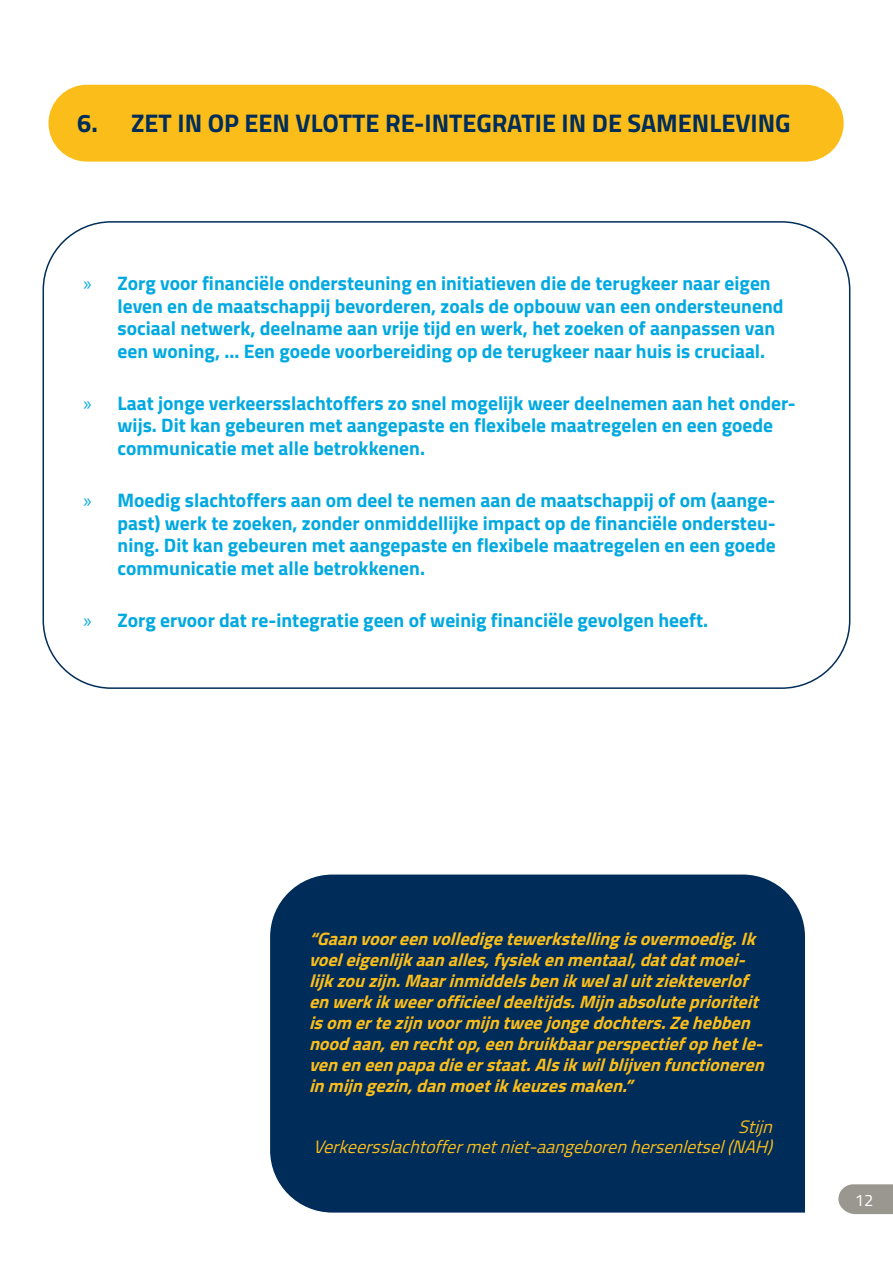
<style>
.page{position:relative;width:893px;height:1263px;background:#fff}
.page>*{position:absolute;margin:0;border:0;box-sizing:border-box;transform-origin:0 0}
.t1{font:700 25.5px "Titillium Web";color:#002d59}
.t2{font:700 19.5px/22.5px "Titillium Web";color:#00a9e0}
.t3{font:italic 700 18px/21px "Titillium Web";color:#fbbd1a}
.t4{font:italic 18px/19.5px "Titillium Web";color:#fbbd1a;text-align:right}
.t5{font:16.5px "Titillium Web";color:#fff}
.s1{font-family:"Myriad Pro";font-weight:400}
</style>
<div class="page">
<div style="left:49px;top:85px;width:795px;height:77px;background:#fbbd1a;border-radius:38px"></div>
<div style="left:270px;top:874px;width:535px;height:339px;background:#002c5a"></div>
<svg style="left:838px;top:1184px;width:55px;height:30px;background:#a29f98"></svg>
<h1 class="t1" style="left:77px;top:103px;width:715px">6. ZET IN OP EEN VLOTTE RE-INTEGRATIE IN DE SAMENLEVING</h1>
<p class="t2" style="left:118px;top:271px;width:667px;text-indent:-34px"><span class="s1">»</span> Zorg voor financiële ondersteuning en initiatieven die de terugkeer naar eigen leven en de maatschappij bevorderen, zoals de opbouw van een ondersteunend sociaal netwerk, deelname aan vrije tijd en werk, het zoeken of aanpassen van een woning, ... Een goede voorbereiding op de terugkeer naar huis is cruciaal.</p>
<p class="t2" style="left:118px;top:391px;width:680px;text-indent:-34px"><span class="s1">»</span> Laat jonge verkeersslachtoffers zo snel mogelijk weer deelnemen aan het onder&shy;wijs. Dit kan gebeuren met aangepaste en flexibele maatregelen en een goede communicatie met alle betrokkenen.</p>
<p class="t2" style="left:118px;top:488px;width:660px;text-align:justify;text-indent:-34px"><span class="s1">»</span> Moedig slachtoffers aan om deel te nemen aan de maatschappij of om (aange&shy;past) werk te zoeken, zonder onmiddellijke impact op de financiële ondersteu&shy;ning. Dit kan gebeuren met aangepaste en flexibele maatregelen en een goede communicatie met alle betrokkenen.</p>
<p class="t2" style="left:84px;top:608px;width:626px"><span class="s1">»</span> Zorg ervoor dat re-integratie geen of weinig financiële gevolgen heeft.</p>
<p class="t3" style="left:309px;top:927px;width:463px">“Gaanvooreenvolledigetewerkstellingisovermoedig.Ik voeleigenlijkaanalles,fysiekenmentaal,datdatmoei&shy;lijkzouzijn.Maarinmiddelsbenikwelaluitziekteverlof enwerkikweerofficieeldeeltijds.Mijnabsoluteprioriteit isom ertezijnvoormijntweejongedochters.Zehebben noodaan,enrechtop,eenbruikbaarperspectiefophetle&shy;veneneenpapadieerstaat.Alsikwilblijvenfunctioneren inmijngezin,danmoetikkeuzesmaken.”</p>
<p class="t4" style="left:313px;top:1116px;width:467px">Stij n<br>Verkeersslachtoffermetniet-aangeborenhersenletsel(NAH)</p>
<p class="t5" style="left:855px;top:1188px;width:20px">12</p>
</div>
